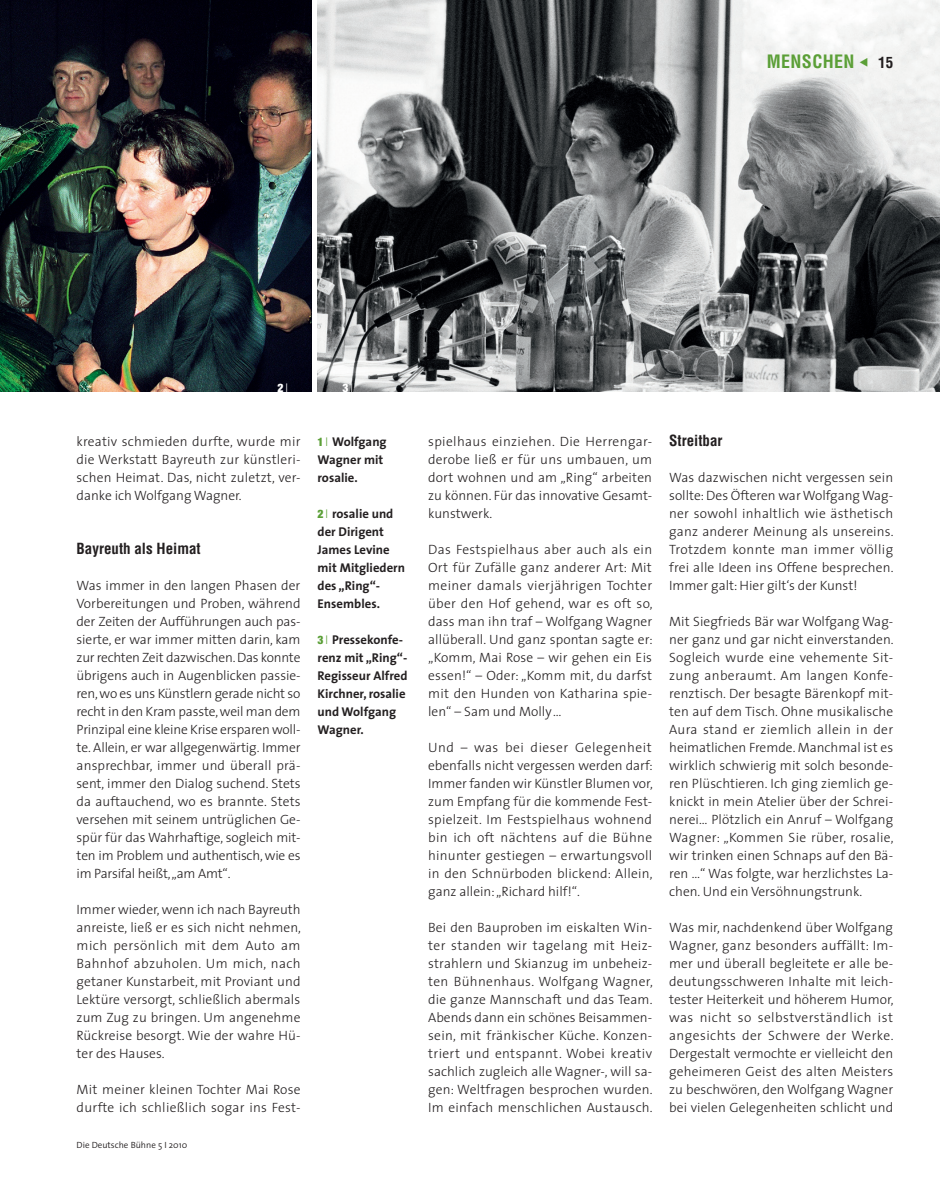
<style>
.page{position:relative;width:940px;height:1195px;background:#fff}
.page>*{position:absolute;margin:0;border:0;box-sizing:border-box;transform-origin:0 0}
.t1{font:700 condensed 18px "Helvetica LT Std";letter-spacing:.02em;color:#5b9f37}
.t2{font:700 condensed 15px "Helvetica";color:#231f20}
.t3{font:300 13.5px/18px "The Sans";letter-spacing:.005em;color:#231f20;text-align:justify}
.t4{font:700 12.75px/18px "The Sans";color:#231f20}
.t5{font:900 condensed 11.7px "Helvetica Neue";color:#fff}
.t6{font:300 9px "The Sans";color:#231f20}
.s1{font-size:15px;color:#231f20}
.s2{font-family:"The Sans";font-weight:200;font-stretch:normal;font-size:12.75px}
.s3{font-family:"Helvetica Neue";font-weight:900;font-stretch:condensed;font-size:11.7px;color:#5b9f37}
.s4{font-weight:200;color:#5b9f37}
</style>
<div class="page">
<img style="left:317px;top:0;width:623px;height:392px">
<img style="left:0;top:0;width:311px;height:392px">
<h1 class="t1" style="left:767px;top:50px;width:128px">MENSCHEN ▼ <span class="s1">15</span></h1>
<p class="t5" style="left:277px;top:380px;width:12px">2 <span class="s2">I</span></p>
<p class="t5" style="left:342px;top:380px;width:12px">3 <span class="s2">I</span></p>
<p class="t3" style="left:77px;top:432px;width:225px">kreativ schmieden durfte, wurde mir die Werkstatt Bayreuth zur künstleri&shy;schen Heimat. Das, nicht zuletzt, ver&shy;danke ich Wolfgang Wagner.</p>
<p class="t2" style="left:77px;top:539px;width:126px">Bayreuth als Heimat</p>
<p class="t3" style="left:77px;top:576px;width:226px">Was immer in den langen Phasen der Vorbereitungen und Proben, während der Zeiten der Aufführungen auch pas&shy;sierte, er war immer mitten darin, kam zur rechten Zeit dazwischen. Das konnte übrigens auch in Augenblicken passie&shy;ren, wo es uns Künstlern gerade nicht so recht in den Kram passte, weil man dem Prinzipal eine kleine Krise ersparen woll&shy;te. Allein, er war allgegenwärtig. Immer ansprechbar, immer und überall prä&shy;sent, immer den Dialog suchend. Stets da auftauchend, wo es brannte. Stets versehen mit seinem untrüglichen Ge&shy;spür für das Wahrhaftige, sogleich mit&shy;ten im Problem und authentisch, wie es im Parsifal heißt, „am Amt“.</p>
<p class="t3" style="left:77px;top:900px;width:226px">Immer wieder, wenn ich nach Bayreuth anreiste, ließ er es sich nicht nehmen, mich persönlich mit dem Auto am Bahnhof abzuholen. Um mich, nach getaner Kunstarbeit, mit Proviant und Lektüre versorgt, schließlich abermals zum Zug zu bringen. Um angenehme Rückreise besorgt. Wie der wahre Hü&shy;ter des Hauses.</p>
<p class="t3" style="left:77px;top:1080px;width:226px">Mit meiner kleinen Tochter Mai Rose durfte ich schließlich sogar ins Fest-</p>
<p class="t6" style="left:77px;top:1137px;width:112px">Die Deutsche Bühne 5 I 2010</p>
<p class="t4" style="left:317px;top:432px;width:71px"><span class="s3">1</span> <span class="s4">I</span> Wolfgang<br>Wagner mit rosalie.</p>
<p class="t4" style="left:317px;top:504px;width:89px"><span class="s3">2</span> <span class="s4">I</span> rosalie und der Dirigent<br>James Levine mit Mitgliedern des „Ring“-<br>Ensembles.</p>
<p class="t4" style="left:317px;top:630px;width:91px"><span class="s3">3</span> <span class="s4">I</span> Pressekonfe&shy;renz mit „Ring“-<br>Regisseur Alfred<br>Kirchner, rosalie und Wolfgang<br>Wagner.</p>
<p class="t3" style="left:428px;top:432px;width:225px">spielhaus einziehen. Die Herrengar&shy;derobe ließ er für uns umbauen, um dort wohnen und am „Ring“ arbeiten zu können. Für das innovative Gesamt&shy;kunstwerk.</p>
<p class="t3" style="left:428px;top:540px;width:226px">Das Festspielhaus aber auch als ein Ort für Zufälle ganz anderer Art: Mit meiner damals vierjährigen Tochter über den Hof gehend, war es oft so, dass man ihn traf – Wolfgang Wagner allüberall. Und ganz spontan sagte er: „Komm, Mai Rose – wir gehen ein Eis essen!“ – Oder: „Komm mit, du darfst mit den Hunden von Katharina spie&shy;len“ – Sam und Molly …</p>
<p class="t3" style="left:428px;top:738px;width:226px">Und – was bei dieser Gelegenheit ebenfalls nicht vergessen werden darf:<br>Immer fanden wir Künstler Blumen vor, zum Empfang für die kommende Fest&shy;spielzeit. Im Festspielhaus wohnend bin ich oft nächtens auf die Bühne hinunter gestiegen – erwartungsvoll in den Schnürboden blickend: Allein, ganz allein: „Richard hilf!“.</p>
<p class="t3" style="left:428px;top:918px;width:226px">Bei den Bauproben im eiskalten Win&shy;ter standen wir tagelang mit Heiz&shy;strahlern und Skianzug im unbeheiz&shy;ten Bühnenhaus. Wolfgang Wagner, die ganze Mannschaft und das Team.<br>Abends dann ein schönes Beisammen&shy;sein, mit fränkischer Küche. Konzen&shy;triert und entspannt. Wobei kreativ sachlich zugleich alle Wagner-, will sa&shy;gen: Weltfragen besprochen wurden.<br>Im einfach menschlichen Austausch.</p>
<p class="t2" style="left:669px;top:431px;width:55px">Streitbar</p>
<p class="t3" style="left:669px;top:468px;width:226px">Was dazwischen nicht vergessen sein sollte: Des Öfteren war Wolfgang Wag&shy;ner sowohl inhaltlich wie ästhetisch ganz anderer Meinung als unsereins.<br>Trotzdem konnte man immer völlig frei alle Ideen ins Offene besprechen.<br>Immer galt: Hier gilt‘s der Kunst!</p>
<p class="t3" style="left:669px;top:612px;width:226px">Mit Siegfrieds Bär war Wolfgang Wag&shy;ner ganz und gar nicht einverstanden.<br>Sogleich wurde eine vehemente Sit&shy;zung anberaumt. Am langen Konfe&shy;renztisch. Der besagte Bärenkopf mit&shy;ten auf dem Tisch. Ohne musikalische Aura stand er ziemlich allein in der heimatlichen Fremde. Manchmal ist es wirklich schwierig mit solch besonde&shy;ren Plüschtieren. Ich ging ziemlich ge&shy;knickt in mein Atelier über der Schrei&shy;nerei… Plötzlich ein Anruf – Wolfgang Wagner: „Kommen Sie rüber, rosalie, wir trinken einen Schnaps auf den Bä&shy;ren …“ Was folgte, war herzlichstes La&shy;chen. Und ein Versöhnungstrunk.</p>
<p class="t3" style="left:669px;top:918px;width:226px">Was mir, nachdenkend über Wolfgang Wagner, ganz besonders auffällt: Im&shy;mer und überall begleitete er alle be&shy;deutungsschweren Inhalte mit leich&shy;tester Heiterkeit und höherem Humor, was nicht so selbstverständlich ist angesichts der Schwere der Werke.<br>Dergestalt vermochte er vielleicht den geheimeren Geist des alten Meisters zu beschwören, den Wolfgang Wagner bei vielen Gelegenheiten schlicht und</p>
</div>
